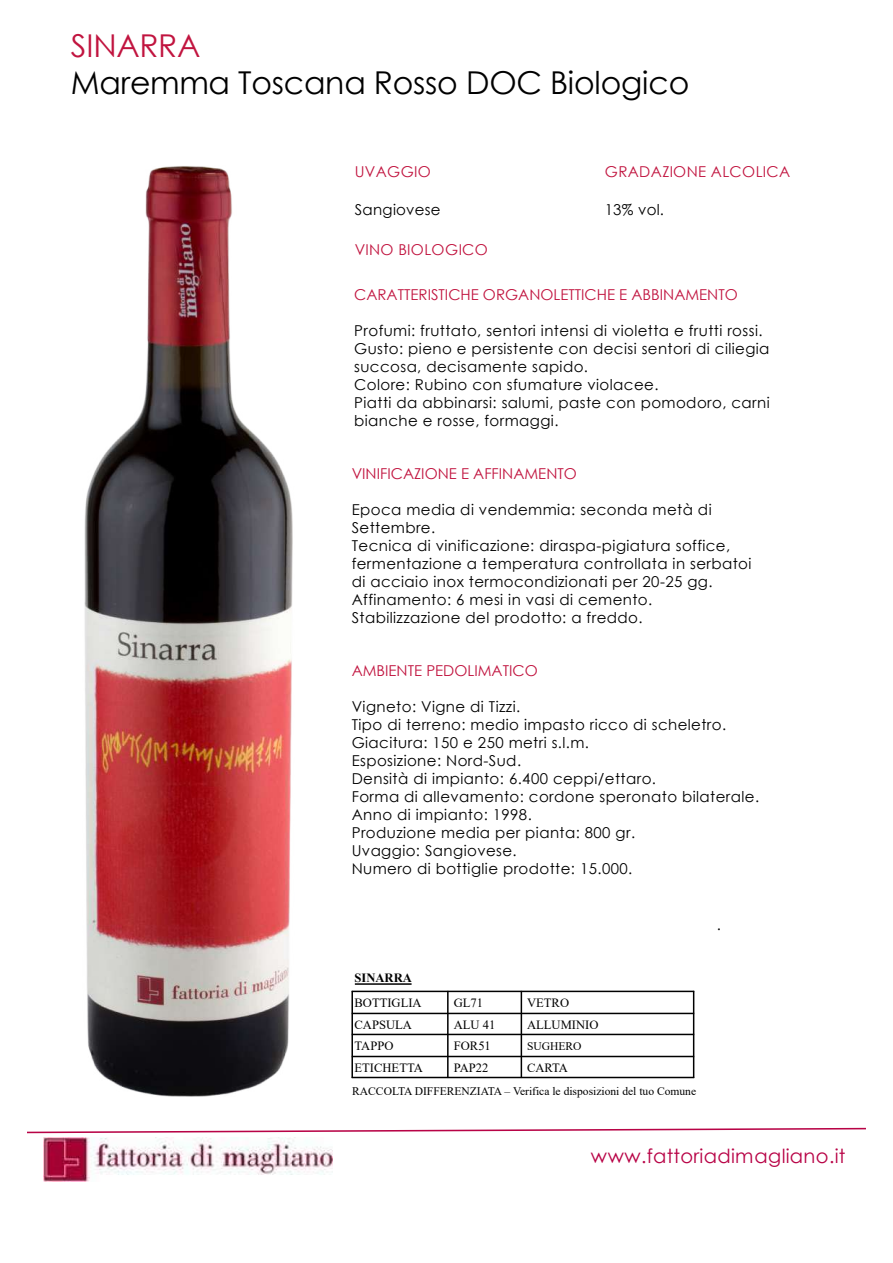
<style>
.page{position:relative;width:893px;height:1263px;background:#fff}
.page>*{position:absolute;margin:0;border:0;box-sizing:border-box;transform-origin:0 0}
.t1{font:31.5px "Century Gothic";letter-spacing:-.005em;color:#000}
.t2{font:31.5px "Century Gothic";letter-spacing:-.01em;color:#c1143f}
.t3{font:19.5px "Century Gothic";letter-spacing:.02em;color:#b80346}
.t4{font:15px/18px "Century Gothic";letter-spacing:.025em;color:#000}
.t5{font:15px "Century Gothic";color:#c1143f}
.t6{font:15px "Century Gothic";letter-spacing:.025em;color:#c1143f}
.t7{font:15px "Century Gothic";letter-spacing:.02em;color:#c1143f}
.t8{font:12.6px "Times New Roman";color:#000}
.t9{font:700 12.6px "Times New Roman";color:#000}
.t10{font:11.55px "Times New Roman";color:#000}
</style>
<div class="page">
<svg style="left:27px;top:1127px;width:839px;height:7px"></svg>
<img style="left:44px;top:1137px;width:288px;height:44px">
<img style="left:84px;top:166px;width:209px;height:931px">
<hr style="left:355px;top:983px;width:56px;height:2px;background:#000">
<hr style="left:351px;top:991px;width:2px;height:87px;background:#000">
<hr style="left:447px;top:991px;width:1px;height:87px;background:#000">
<hr style="left:520px;top:991px;width:2px;height:87px;background:#000">
<hr style="left:693px;top:991px;width:1px;height:87px;background:#000">
<hr style="left:352px;top:991px;width:342px;height:1px;background:#000">
<hr style="left:352px;top:1013px;width:342px;height:1px;background:#000">
<hr style="left:352px;top:1034px;width:342px;height:1px;background:#000">
<hr style="left:352px;top:1056px;width:342px;height:1px;background:#000">
<hr style="left:352px;top:1077px;width:342px;height:1px;background:#000">
<h1 class="t2" style="left:71px;top:24px;width:131px">SINARRA</h1>
<h1 class="t1" style="left:71px;top:61px;width:619px">Maremma Toscana Rosso DOC Biologico</h1>
<p class="t6" style="left:355px;top:161px;width:78px">UVAGGIO</p>
<p class="t4" style="left:355px;top:200px;width:87px">Sangiovese</p>
<p class="t7" style="left:355px;top:239px;width:135px">VINO BIOLOGICO</p>
<p class="t6" style="left:604px;top:161px;width:187px">GRADAZIONE ALCOLICA</p>
<p class="t4" style="left:604px;top:200px;width:61px">13% vol.</p>
<p class="t5" style="left:354px;top:284px;width:385px">CARATTERISTICHE ORGANOLETTICHE E ABBINAMENTO</p>
<p class="t4" style="left:354px;top:322px;width:417px">Profumi: fruttato, sentori intensi di violetta e frutti rossi.<br>Gusto: pieno e persistente con decisi sentori di ciliegia succosa, decisamente sapido.<br>Colore: Rubino con sfumature violacee.<br>Piatti da abbinarsi: salumi, paste con pomodoro, carni bianche e rosse, formaggi.</p>
<p class="t5" style="left:352px;top:463px;width:227px">VINIFICAZIONE E AFFINAMENTO</p>
<p class="t4" style="left:352px;top:500px;width:401px">Epoca media di vendemmia: seconda metà di Settembre.<br>Tecnica di vinificazione: diraspa-pigiatura soffice, fermentazione a temperatura controllata in serbatoi di acciaio inox termocondizionati per 20-25 gg.<br>Affinamento: 6 mesi in vasi di cemento.<br>Stabilizzazione del prodotto: a freddo.</p>
<p class="t5" style="left:352px;top:660px;width:187px">AMBIENTE PEDOLIMATICO</p>
<p class="t4" style="left:352px;top:697px;width:409px">Vigneto: Vigne di Tizzi.<br>Tipo di terreno: medio impasto ricco di scheletro.<br>Giacitura: 150 e 250 metri s.l.m.<br>Esposizione: Nord-Sud.<br>Densità di impianto: 6.400 ceppi/ettaro.<br>Forma di allevamento: cordone speronato bilaterale.<br>Anno di impianto: 1998.<br>Produzione media per pianta: 800 gr.<br>Uvaggio: Sangiovese.<br>Numero di bottiglie prodotte: 15.000.</p>
<p class="t9" style="left:354px;top:969px;width:59px">SINARRA</p>
<p class="t8" style="left:354px;top:994px;width:69px">BOTTIGLIA</p>
<p class="t8" style="left:454px;top:994px;width:31px">GL71</p>
<p class="t8" style="left:527px;top:994px;width:43px">VETRO</p>
<p class="t8" style="left:354px;top:1016px;width:59px">CAPSULA</p>
<p class="t8" style="left:454px;top:1016px;width:43px">ALU 41</p>
<p class="t8" style="left:527px;top:1016px;width:73px">ALLUMINIO</p>
<p class="t8" style="left:354px;top:1037px;width:40px">TAPPO</p>
<p class="t8" style="left:454px;top:1037px;width:39px">FOR51</p>
<p class="t10" style="left:527px;top:1038px;width:56px">SUGHERO</p>
<p class="t8" style="left:354px;top:1059px;width:70px">ETICHETTA</p>
<p class="t8" style="left:454px;top:1059px;width:36px">PAP22</p>
<p class="t8" style="left:527px;top:1059px;width:42px">CARTA</p>
<p class="t10" style="left:352px;top:1083px;width:345px">RACCOLTA DIFFERENZIATA – Verifica le disposizioni del tuo Comune</p>
<p class="t4" style="left:716px;top:915px;width:6px">.</p>
<h2 class="t3" style="left:591px;top:1143px;width:256px">www.fattoriadimagliano.it</h2>
</div>
